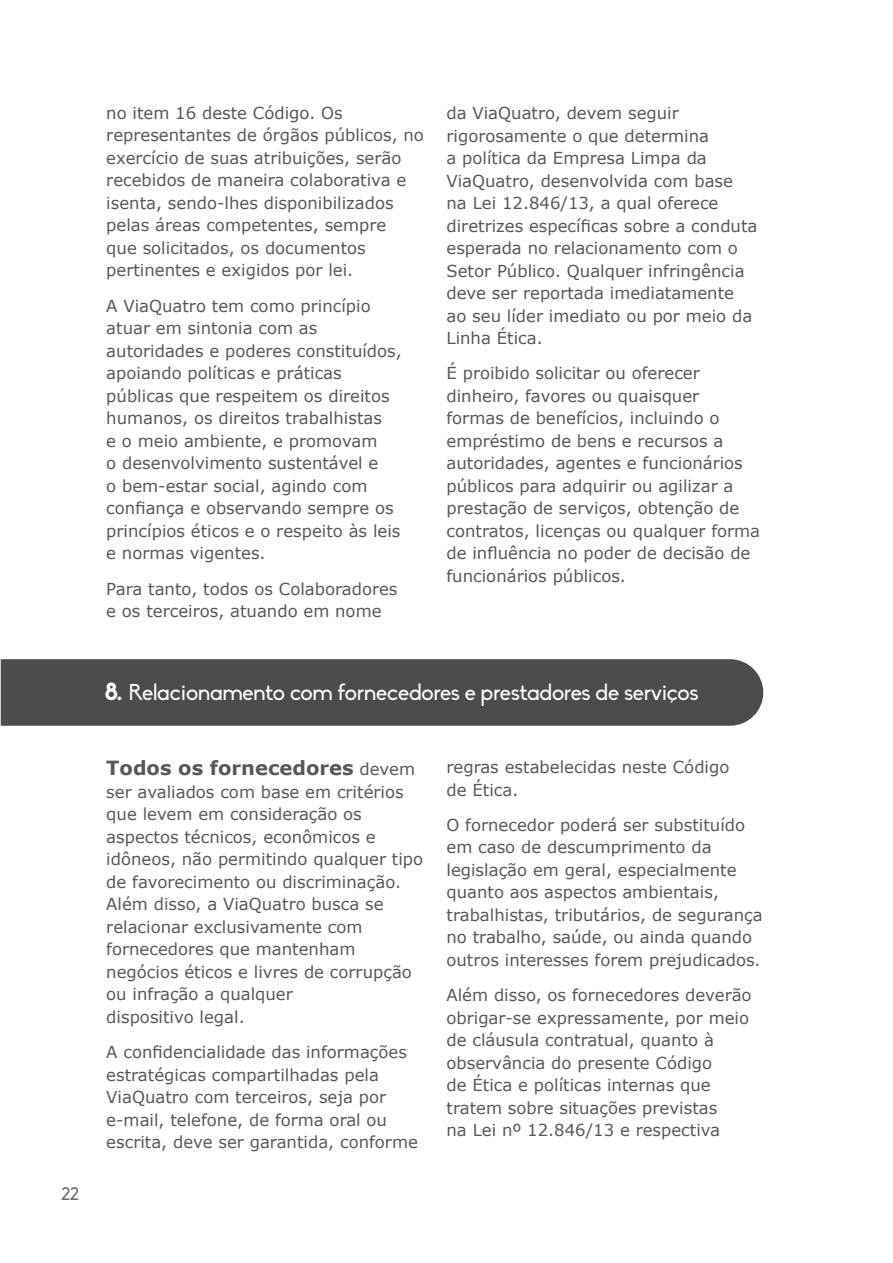
<style>
.page{position:relative;width:893px;height:1263px;background:#fff}
.page>*{position:absolute;margin:0;border:0;box-sizing:border-box;transform-origin:0 0}
.t1{font:22.5px "Biko";letter-spacing:-.015em;color:#fff}
.t2{font:700 19.5px "Verdana";color:#57585a}
.t3{font:18px "Biko";color:#6c6d70}
.t4{font:16.5px/22.5px "Verdana";color:#57585a}
.s1{font-weight:700;font-size:24px}
.s2{font-weight:400;font-size:16.5px}
</style>
<div class="page">
<div style="left:1px;top:659px;width:762px;height:67px;background:#4b4c4d"></div>
<p class="t3" style="left:62px;top:1183px;width:19px">22</p>
<p class="t4" style="left:106px;top:101px;width:319px">no item 16 deste Código. Os representantes de órgãos públicos, no exercício de suas atribuições, serão recebidos de maneira colaborativa e isenta, sendo-lhes disponibilizados pelas áreas competentes, sempre<br>que solicitados, os documentos pertinentes e exigidos por lei.</p>
<p class="t4" style="left:106px;top:294px;width:297px">A ViaQuatro tem como princípio atuar em sintonia com as autoridades e poderes constituídos, apoiando políticas e práticas públicas que respeitem os direitos humanos, os direitos trabalhistas<br>e o meio ambiente, e promovam<br>o desenvolvimento sustentável e<br>o bem-estar social, agindo com confiança e observando sempre os princípios éticos e o respeito às leis e normas vigentes.</p>
<p class="t4" style="left:106px;top:577px;width:293px">Para tanto, todos os Colaboradores e os terceiros, atuando em nome</p>
<p class="t4" style="left:446px;top:102px;width:312px">da ViaQuatro, devem seguir rigorosamente o que determina<br>a política da Empresa Limpa da<br>ViaQuatro, desenvolvida com base na Lei 12.846/13, a qual oferece diretrizes específicas sobre a conduta esperada no relacionamento com o<br>Setor Público. Qualquer infringência deve ser reportada imediatamente ao seu líder imediato ou por meio da<br>Linha Ética.</p>
<p class="t4" style="left:446px;top:362px;width:315px">É proibido solicitar ou oferecer dinheiro, favores ou quaisquer formas de benefícios, incluindo o empréstimo de bens e recursos a autoridades, agentes e funcionários públicos para adquirir ou agilizar a prestação de serviços, obtenção de contratos, licenças ou qualquer forma de influência no poder de decisão de funcionários públicos.</p>
<h1 class="t1" style="left:105px;top:679px;width:595px"><span class="s1">8.</span> Relacionamento com fornecedores e prestadores de serviços</h1>
<p class="t2" style="left:106px;top:754px;width:310px">Todos os fornecedores <span class="s2">devem</span></p>
<p class="t4" style="left:106px;top:780px;width:318px">ser avaliados com base em critérios que levem em consideração os aspectos técnicos, econômicos e idôneos, não permitindo qualquer tipo de favorecimento ou discriminação.<br>Além disso, a ViaQuatro busca se relacionar exclusivamente com fornecedores que mantenham negócios éticos e livres de corrupção ou infração a qualquer<br>dispositivo legal.</p>
<p class="t4" style="left:106px;top:1041px;width:313px">A confidencialidade das informações estratégicas compartilhadas pela ViaQuatro com terceiros, seja por e-mail, telefone, de forma oral ou escrita, deve ser garantida, conforme</p>
<p class="t4" style="left:446px;top:756px;width:284px">regras estabelecidas neste Código de Ética.</p>
<p class="t4" style="left:446px;top:813px;width:318px">O fornecedor poderá ser substituído em caso de descumprimento da legislação em geral, especialmente quanto aos aspectos ambientais, trabalhistas, tributários, de segurança no trabalho, saúde, ou ainda quando outros interesses forem prejudicados.</p>
<p class="t4" style="left:446px;top:984px;width:307px">Além disso, os fornecedores deverão obrigar-se expressamente, por meio de cláusula contratual, quanto à observância do presente Código<br>de Ética e políticas internas que tratem sobre situações previstas<br>na Lei nº 12.846/13 e respectiva</p>
</div>
